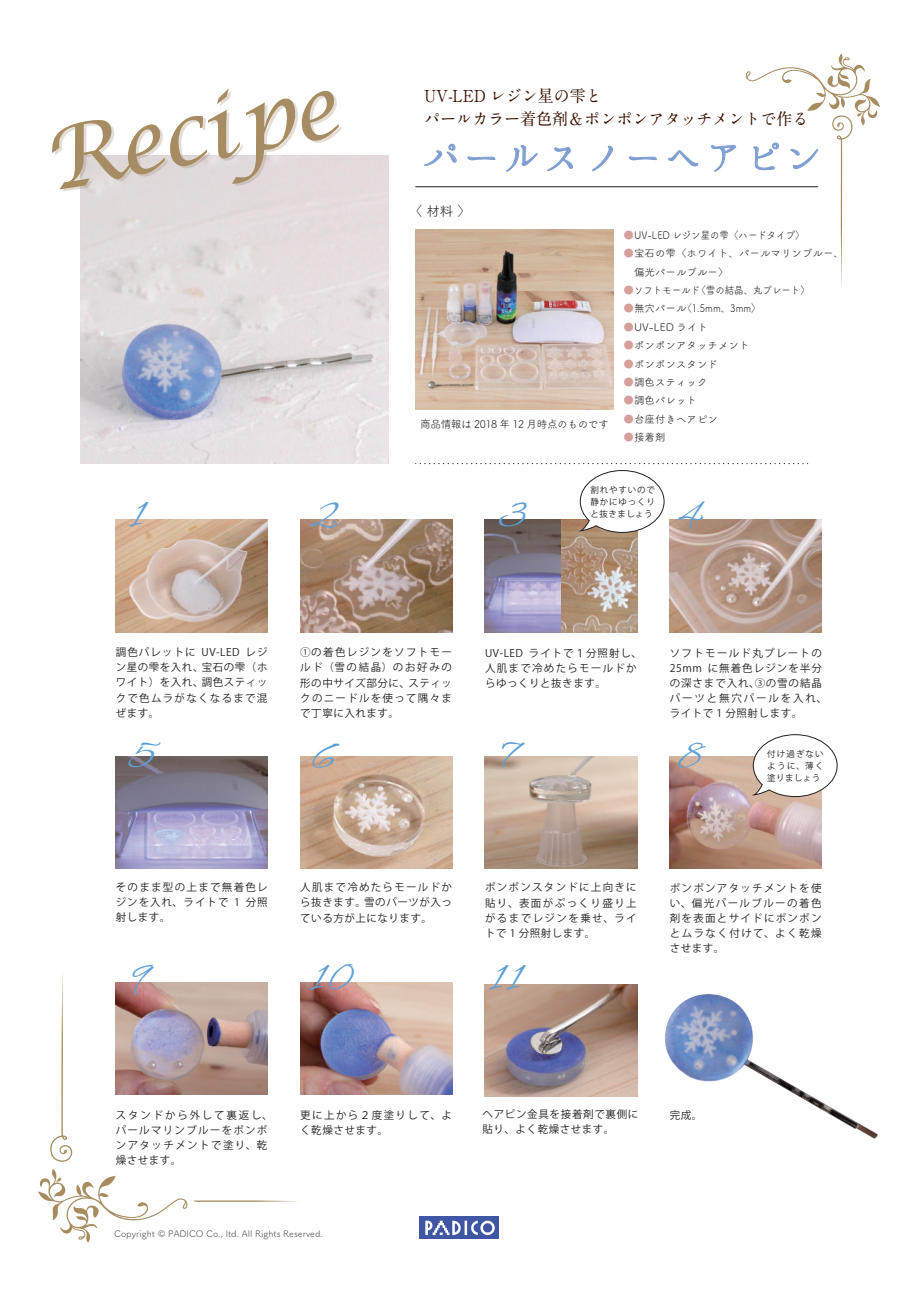
<style>
.page{position:relative;width:919px;height:1289px;background:#fff}
.page>*{position:absolute;margin:0;border:0;box-sizing:border-box;transform-origin:0 0}
.t1{font:italic 85.65px "Lucida Calligraphy";color:#a68c5f}
.t2{font:39.45px "Hannari Mincho";letter-spacing:.025em;color:#7e9ed2}
.t3{font:38.55px "Alex Brush";color:#5ca0d7}
.t4{font:700 16.5px/23.4px "A1 Mincho Std";color:#3b1200}
.t5{font:13.5px "Tsuku A Rd Gothic";color:#231f20}
.t6{font:10.65px "Tsuku A Rd Gothic";letter-spacing:-.04em;color:#231f20}
.t7{font:10.5px/15px "Koz Go Pr 6 N";letter-spacing:.12em;color:#231f20;text-align:justify}
.t8{font:10.5px/18.3px "Tsuku A Rd Gothic";color:#231f20}
.t9{font:10.5px/15px "Koz Go Pr 6 N";letter-spacing:.095em;color:#231f20}
.t10{font:10.5px "Tsuku A Rd Gothic";color:#231f20;scale:.9 1}
.t11{font:10.5px/15px "Koz Go Pr 6 N";letter-spacing:.09em;color:#231f20}
.t12{font:10.5px/15px "Koz Go Pr 6 N";letter-spacing:.065em;color:#231f20}
.t13{font:9px "Tsuku A Rd Gothic";color:#4b4c4d}
.t14{font:8.55px/12px "Koz Go Pr 6 N";letter-spacing:.095em;color:#231f20;text-align:justify}
.s1{color:#d79f9c}
</style>
<div class="page">
<svg style="left:424px;top:144px;width:33px;height:22px"></svg>
<svg style="left:467px;top:156px;width:28px;height:4px"></svg>
<svg style="left:506px;top:145px;width:31px;height:27px"></svg>
<svg style="left:547px;top:147px;width:26px;height:24px"></svg>
<svg style="left:592px;top:146px;width:21px;height:25px"></svg>
<svg style="left:629px;top:156px;width:27px;height:4px"></svg>
<svg style="left:668px;top:150px;width:30px;height:16px"></svg>
<svg style="left:711px;top:145px;width:25px;height:26px"></svg>
<img style="left:665px;top:994px;width:213px;height:145px">
<img style="left:300px;top:982px;width:152px;height:112px">
<hr style="left:415px;top:186px;width:402px;height:1px;background:#231f20">
<svg style="left:415px;top:463px;width:393px;height:1px"></svg>
<img style="left:669px;top:520px;width:152px;height:112px">
<img style="left:115px;top:756px;width:153px;height:112px">
<img style="left:300px;top:756px;width:152px;height:112px">
<img style="left:484px;top:756px;width:153px;height:112px">
<img style="left:669px;top:756px;width:152px;height:112px">
<img style="left:115px;top:982px;width:153px;height:112px">
<img style="left:484px;top:984px;width:153px;height:112px">
<img style="left:484px;top:520px;width:153px;height:112px">
<img style="left:80px;top:155px;width:308px;height:308px">
<img style="left:415px;top:229px;width:198px;height:180px">
<img style="left:300px;top:520px;width:152px;height:112px">
<img style="left:115px;top:520px;width:153px;height:112px">
<svg style="left:751px;top:734px;width:86px;height:63px"></svg>
<svg style="left:578px;top:470px;width:86px;height:63px"></svg>
<svg style="left:37px;top:1169px;width:150px;height:73px"></svg>
<svg style="left:50px;top:973px;width:23px;height:188px"></svg>
<svg style="left:194px;top:1200px;width:92px;height:1px"></svg>
<svg style="left:745px;top:53px;width:135px;height:235px"></svg>
<div style="left:419px;top:1216px;width:80px;height:22px;background:#3f56a5"></div>
<svg style="left:425px;top:1220px;width:69px;height:15px"></svg>
<h1 class="t1" style="left:35px;top:111px;width:298px;rotate:-11deg">Recipe</h1>
<h3 class="t4" style="left:424px;top:81px;width:386px">UV-LED レジン星の雫と<br>パールカラー着色剤＆ポンポンアタッチメントで作る</h3>
<h2 class="t2" style="left:423px;top:137px;width:404px">パールスノーヘアピン</h2>
<p class="t5" style="left:409px;top:201px;width:64px">〈 材料 〉</p>
<p class="t6" style="left:420px;top:416px;width:190px">商品情報は 2018 年 12 月時点のものです</p>
<p class="t10" style="left:623px;top:227px;width:203px"><span class="s1">●</span>UV-LED レジン星の雫〈ハードタイプ〉</p>
<p class="t8" style="left:623px;top:244px;width:222px"><span class="s1">●</span>宝石の雫〈ホワイト、パールマリンブルー、　偏光パールブルー〉</p>
<p class="t10" style="left:623px;top:282px;width:208px"><span class="s1">●</span>ソフトモールド〈雪の結晶、丸プレート〉</p>
<p class="t8" style="left:623px;top:299px;width:139px"><span class="s1">●</span>無穴パール〈1.5mm、3mm〉</p>
<p class="t8" style="left:623px;top:317px;width:86px"><span class="s1">●</span>UV-LED ライト</p>
<p class="t8" style="left:623px;top:335px;width:127px"><span class="s1">●</span>ポンポンアタッチメント</p>
<p class="t8" style="left:623px;top:354px;width:96px"><span class="s1">●</span>ポンポンスタンド</p>
<p class="t8" style="left:623px;top:372px;width:85px"><span class="s1">●</span>調色スティック</p>
<p class="t8" style="left:623px;top:391px;width:75px"><span class="s1">●</span>調色パレット</p>
<p class="t8" style="left:623px;top:409px;width:96px"><span class="s1">●</span>台座付きヘアピン</p>
<p class="t8" style="left:623px;top:427px;width:43px"><span class="s1">●</span>接着剤</p>
<h3 class="t3" style="left:130px;top:494px;width:15px">1</h3>
<h3 class="t3" style="left:311px;top:494px;width:27px">2</h3>
<h3 class="t3" style="left:497px;top:494px;width:29px">3</h3>
<p class="t14" style="left:590px;top:484px;width:66px">割れやすいので静かにゆっくりと抜きましょう</p>
<h3 class="t3" style="left:678px;top:494px;width:23px">4</h3>
<p class="t7" style="left:116px;top:645px;width:153px">調色パレットに UV-LED レジン星の雫を入れ、宝石の雫（ホワイト）を入れ、調色スティックで色ムラがなくなるまで混ぜます。</p>
<p class="t7" style="left:300px;top:645px;width:153px">①の着色レジンをソフトモールド（雪の結晶）のお好みの形の中サイズ部分に、スティックのニードルを使って隅々まで丁寧に入れます。</p>
<p class="t11" style="left:485px;top:645px;width:158px">UV-LED ライトで１分照射し、人肌まで冷めたらモールドからゆっくりと抜きます。</p>
<p class="t9" style="left:669px;top:645px;width:159px">ソフトモールド丸プレートの<br>25mm に無着色レジンを半分の深さまで入れ、③の雪の結晶パーツと無穴パールを入れ、ライトで 1 分照射します。</p>
<h3 class="t3" style="left:130px;top:735px;width:27px">5</h3>
<h3 class="t3" style="left:311px;top:735px;width:25px">6</h3>
<h3 class="t3" style="left:497px;top:735px;width:21px">7</h3>
<h3 class="t3" style="left:678px;top:735px;width:25px">8</h3>
<p class="t14" style="left:767px;top:748px;width:58px">付け過ぎないように、薄く塗りましょう</p>
<p class="t7" style="left:116px;top:880px;width:153px">そのまま型の上まで無着色レジンを入れ、ライトで 1 分照射します。</p>
<p class="t7" style="left:300px;top:880px;width:153px">人肌まで冷めたらモールドから抜きます。雪のパーツが入っている方が上になります。</p>
<p class="t7" style="left:485px;top:880px;width:153px">ポンポンスタンドに上向きに貼り、表面がぷっくり盛り上がるまでレジンを乗せ、ライトで 1 分照射します。</p>
<p class="t7" style="left:669px;top:880px;width:153px">ポンポンアタッチメントを使い、偏光パールブルーの着色剤を表面とサイドにポンポンとムラなく付けて、よく乾燥させます。</p>
<h3 class="t3" style="left:130px;top:957px;width:18px">9</h3>
<h3 class="t3" style="left:311px;top:957px;width:41px">10</h3>
<h3 class="t3" style="left:489px;top:957px;width:32px">11</h3>
<p class="t7" style="left:116px;top:1107px;width:158px;text-align:left">スタンドから外して裏返し、パールマリンブルーをポンポンアタッチメントで塗り、乾燥させます。</p>
<p class="t7" style="left:300px;top:1107px;width:153px">更に上から２度塗りして、よく乾燥させます。</p>
<p class="t13" style="left:114px;top:1226px;width:210px">Copyright © PADICO Co., ltd. All Rights Reserved.</p>
<p class="t12" style="left:482px;top:1107px;width:157px">ヘアピン金具を接着剤で裏側に貼り、よく乾燥させます。</p>
<p class="t7" style="left:669px;top:1107px;width:34px">完成。</p>
</div>
